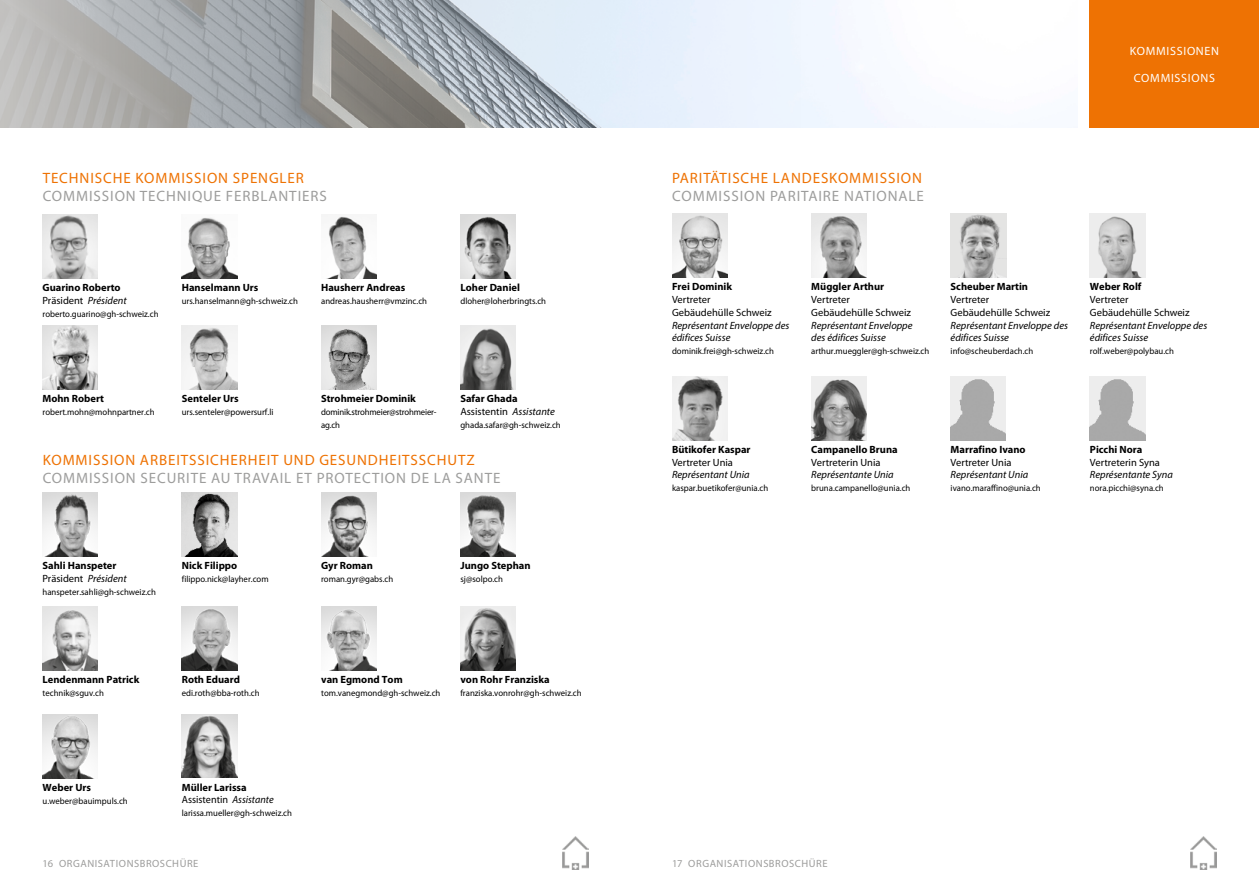
<style>
.page{position:relative;width:1259px;height:893px;background:#fff}
.page>*{position:absolute;margin:0;border:0;box-sizing:border-box;transform-origin:0 0}
.t1{font:15px "Myriad Pro";letter-spacing:.06em;color:#9d9d9c}
.t2{font:15px "Myriad Pro";letter-spacing:.06em;color:#ee7203}
.t3{font:12px "Myriad Pro";letter-spacing:.06em;color:#fff}
.t4{font:700 10.5px/12.8px "Myriad Pro";color:#000}
.t5{font:italic 10.5px/12.8px "Myriad Pro";color:#000}
.t6{font:10.5px/12.8px "Myriad Pro";color:#000}
.t7{font:10.5px "Myriad Pro";letter-spacing:.055em;color:#9d9d9c}
.t8{font:9px "Myriad Pro";color:#000}
.t9{font:9px/12.8px "Myriad Pro";letter-spacing:-.02em;color:#000}
.s1{font-weight:400}
.s2{font-weight:400;font-style:italic}
.s3{font-weight:700}
.s4{font-style:italic}
</style>
<div class="page">
<div style="left:1090px;top:0;width:169px;height:128px;background:#ee7203"></div>
<svg style="left:0;top:0;width:800px;height:128px;background:#b9bfc3"></svg>
<img style="left:562px;top:836px;width:26px;height:33px">
<img style="left:1191px;top:837px;width:25px;height:33px">
<img style="left:43px;top:493px;width:55px;height:63px">
<img style="left:182px;top:493px;width:55px;height:63px">
<img style="left:321px;top:493px;width:55px;height:63px">
<img style="left:460px;top:493px;width:56px;height:63px">
<img style="left:43px;top:607px;width:55px;height:63px">
<img style="left:182px;top:607px;width:55px;height:63px">
<img style="left:321px;top:607px;width:55px;height:63px">
<img style="left:460px;top:607px;width:56px;height:63px">
<img style="left:43px;top:715px;width:55px;height:64px">
<img style="left:182px;top:715px;width:55px;height:63px">
<img style="left:672px;top:214px;width:55px;height:64px">
<img style="left:811px;top:214px;width:55px;height:64px">
<img style="left:950px;top:214px;width:56px;height:64px">
<img style="left:1090px;top:214px;width:55px;height:64px">
<img style="left:672px;top:376px;width:56px;height:64px">
<img style="left:811px;top:376px;width:55px;height:64px">
<img style="left:950px;top:376px;width:56px;height:64px">
<img style="left:1090px;top:376px;width:55px;height:64px">
<img style="left:43px;top:215px;width:55px;height:64px">
<img style="left:182px;top:217px;width:55px;height:62px">
<img style="left:326px;top:216px;width:50px;height:63px">
<img style="left:460px;top:215px;width:56px;height:64px">
<img style="left:43px;top:326px;width:55px;height:63px">
<img style="left:182px;top:326px;width:55px;height:63px">
<img style="left:321px;top:326px;width:55px;height:63px">
<img style="left:460px;top:326px;width:56px;height:63px">
<h2 class="t3" style="left:1129px;top:43px;width:91px">KOMMISSIONEN</h2>
<h2 class="t3" style="left:1134px;top:71px;width:83px">COMMISSIONS</h2>
<h1 class="t2" style="left:43px;top:169px;width:263px">TECHNISCHE KOMMISSION SPENGLER</h1>
<h1 class="t1" style="left:43px;top:187px;width:286px">COMMISSION TECHNIQUE FERBLANTIERS</h1>
<p class="t4" style="left:43px;top:281px;width:86px">Guarino Roberto<br><span class="s1">Präsident</span> <span class="s2">Président</span></p>
<p class="t8" style="left:43px;top:308px;width:117px">roberto.guarino@gh-schweiz.ch</p>
<p class="t4" style="left:182px;top:281px;width:78px">Hanselmann Urs</p>
<p class="t8" style="left:182px;top:295px;width:118px">urs.hanselmann@gh-schweiz.ch</p>
<p class="t4" style="left:321px;top:281px;width:86px">Hausherr Andreas</p>
<p class="t8" style="left:321px;top:295px;width:107px">andreas.hausherr@vmzinc.ch</p>
<p class="t4" style="left:460px;top:281px;width:61px">Loher Daniel</p>
<p class="t8" style="left:460px;top:295px;width:87px">dloher@loherbringts.ch</p>
<p class="t4" style="left:43px;top:392px;width:63px">Mohn Robert</p>
<p class="t8" style="left:43px;top:406px;width:114px">robert.mohn@mohnpartner.ch</p>
<p class="t4" style="left:182px;top:392px;width:59px">Senteler Urs</p>
<p class="t8" style="left:182px;top:406px;width:93px">urs.senteler@powersurf.li</p>
<p class="t4" style="left:321px;top:392px;width:96px">Strohmeier Dominik</p>
<p class="t9" style="left:321px;top:405px;width:117px">dominik.strohmeier@strohmeier&shy;ag.ch</p>
<p class="t6" style="left:460px;top:392px;width:96px"><span class="s3">Safar Ghada<br></span>Assistentin <span class="s4">Assistante</span></p>
<p class="t8" style="left:460px;top:419px;width:102px">ghada.safar@gh-schweiz.ch</p>
<h1 class="t2" style="left:43px;top:451px;width:433px">KOMMISSION ARBEITSSICHERHEIT UND GESUNDHEITSSCHUTZ</h1>
<h1 class="t1" style="left:43px;top:469px;width:459px">COMMISSION SECURITE AU TRAVAIL ET PROTECTION DE LA SANTE</h1>
<p class="t4" style="left:43px;top:559px;width:86px">Sahli Hanspeter<br><span class="s1">Präsident</span> <span class="s2">Président</span></p>
<p class="t8" style="left:43px;top:586px;width:115px">hanspeter.sahli@gh-schweiz.ch</p>
<p class="t4" style="left:182px;top:559px;width:57px">Nick Filippo</p>
<p class="t8" style="left:182px;top:573px;width:88px">filippo.nick@layher.com</p>
<p class="t4" style="left:43px;top:673px;width:98px">Lendenmann Patrick</p>
<p class="t8" style="left:43px;top:687px;width:63px">technik@sguv.ch</p>
<p class="t4" style="left:182px;top:673px;width:60px">Roth Eduard</p>
<p class="t8" style="left:182px;top:687px;width:79px">edi.roth@bba-roth.ch</p>
<p class="t4" style="left:321px;top:559px;width:53px">Gyr Roman</p>
<p class="t8" style="left:321px;top:573px;width:74px">roman.gyr@gabs.ch</p>
<p class="t4" style="left:460px;top:559px;width:72px">Jungo Stephan</p>
<p class="t8" style="left:460px;top:573px;width:44px">sj@solpo.ch</p>
<p class="t4" style="left:321px;top:673px;width:83px">van Egmond Tom</p>
<p class="t8" style="left:321px;top:687px;width:121px">tom.vanegmond@gh-schweiz.ch</p>
<p class="t4" style="left:460px;top:673px;width:91px">von Rohr Franziska</p>
<p class="t8" style="left:460px;top:687px;width:123px">franziska.vonrohr@gh-schweiz.ch</p>
<h1 class="t2" style="left:672px;top:169px;width:251px">PARITÄTISCHE LANDESKOMMISSION</h1>
<h1 class="t1" style="left:672px;top:187px;width:253px">COMMISSION PARITAIRE NATIONALE</h1>
<p class="t4" style="left:672px;top:280px;width:62px">Frei Dominik</p>
<p class="t6" style="left:672px;top:293px;width:101px">Vertreter<br>Gebäudehülle Schweiz</p>
<p class="t5" style="left:672px;top:319px;width:119px">Représentant Enveloppe des édifices Suisse</p>
<p class="t8" style="left:672px;top:346px;width:103px">dominik.frei@gh-schweiz.ch</p>
<p class="t4" style="left:811px;top:280px;width:74px">Müggler Arthur</p>
<p class="t6" style="left:811px;top:293px;width:101px">Vertreter<br>Gebäudehülle Schweiz</p>
<p class="t5" style="left:811px;top:319px;width:103px">Représentant Enveloppe des édifices Suisse</p>
<p class="t8" style="left:811px;top:346px;width:119px">arthur.mueggler@gh-schweiz.ch</p>
<p class="t4" style="left:950px;top:280px;width:79px">Scheuber Martin</p>
<p class="t6" style="left:950px;top:293px;width:101px">Vertreter<br>Gebäudehülle Schweiz</p>
<p class="t5" style="left:950px;top:319px;width:119px">Représentant Enveloppe des édifices Suisse</p>
<p class="t8" style="left:950px;top:346px;width:84px">info@scheuberdach.ch</p>
<p class="t4" style="left:1090px;top:280px;width:53px">Weber Rolf</p>
<p class="t6" style="left:1090px;top:293px;width:101px">Vertreter<br>Gebäudehülle Schweiz</p>
<p class="t5" style="left:1090px;top:319px;width:119px">Représentant Enveloppe des édifices Suisse</p>
<p class="t8" style="left:1090px;top:346px;width:85px">rolf.weber@polybau.ch</p>
<p class="t4" style="left:672px;top:443px;width:80px">Bütikofer Kaspar</p>
<p class="t6" style="left:672px;top:456px;width:62px">Vertreter Unia</p>
<p class="t5" style="left:672px;top:468px;width:79px">Représentant Unia</p>
<p class="t8" style="left:672px;top:483px;width:98px">kaspar.buetikofer@unia.ch</p>
<p class="t4" style="left:811px;top:443px;width:88px">Campanello Bruna</p>
<p class="t6" style="left:811px;top:456px;width:71px">Vertreterin Unia</p>
<p class="t5" style="left:811px;top:468px;width:84px">Représentante Unia</p>
<p class="t8" style="left:811px;top:483px;width:101px">bruna.campanello@unia.ch</p>
<p class="t4" style="left:950px;top:443px;width:77px">Marrafino Ivano</p>
<p class="t6" style="left:950px;top:456px;width:62px">Vertreter Unia</p>
<p class="t5" style="left:950px;top:468px;width:79px">Représentant Unia</p>
<p class="t8" style="left:950px;top:483px;width:92px">ivano.maraffino@unia.ch</p>
<p class="t4" style="left:1090px;top:443px;width:54px">Picchi Nora</p>
<p class="t6" style="left:1090px;top:456px;width:72px">Vertreterin Syna</p>
<p class="t5" style="left:1090px;top:468px;width:84px">Représentante Syna</p>
<p class="t8" style="left:1090px;top:483px;width:75px">nora.picchi@syna.ch</p>
<p class="t4" style="left:43px;top:781px;width:50px">Weber Urs</p>
<p class="t8" style="left:43px;top:795px;width:87px">u.weber@bauimpuls.ch</p>
<p class="t4" style="left:182px;top:780px;width:93px">Müller Larissa<br><span class="s1">Assistentin</span> <span class="s2">Assistante</span></p>
<p class="t8" style="left:182px;top:807px;width:112px">larissa.mueller@gh-schweiz.ch</p>
<p class="t7" style="left:43px;top:857px;width:157px">16 ORGANISATIONSBROSCHÜRE</p>
<p class="t7" style="left:672px;top:857px;width:157px">17 ORGANISATIONSBROSCHÜRE</p>
</div>
